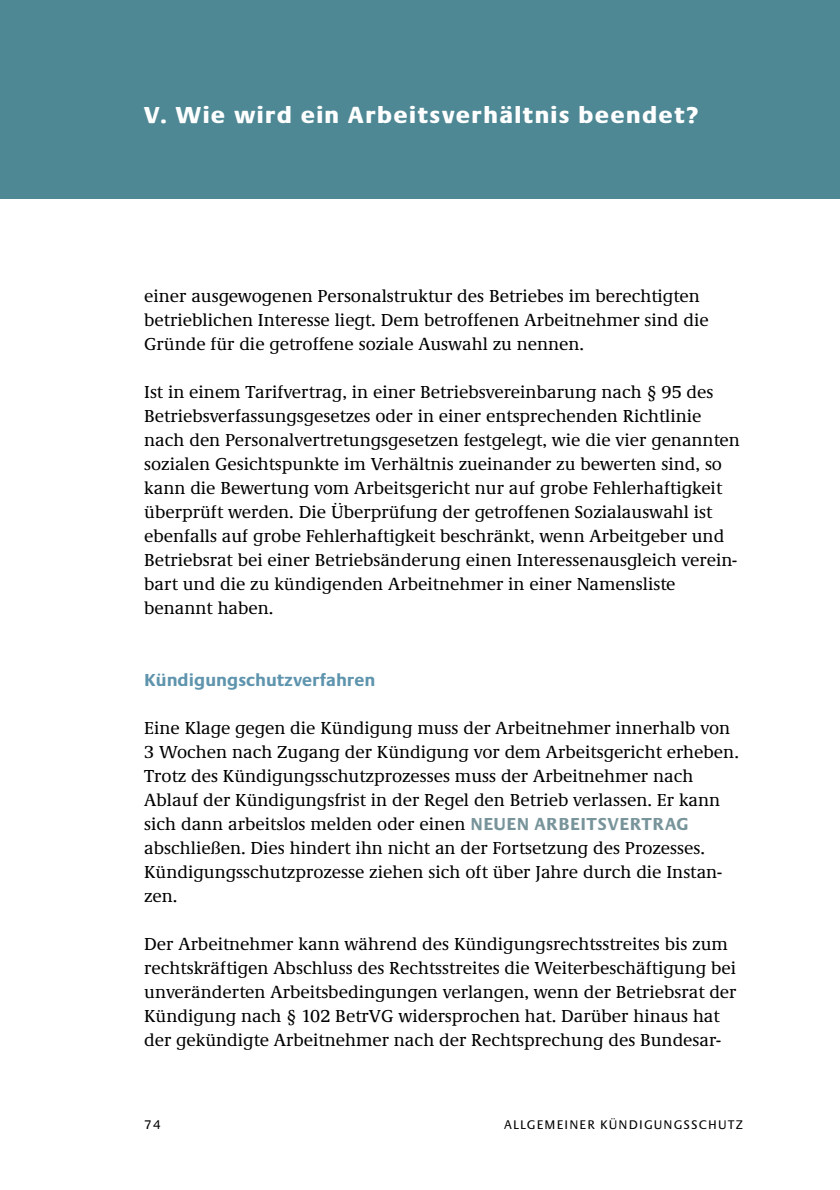
<style>
.page{position:relative;width:840px;height:1190px;background:#fff}
.page>*{position:absolute;margin:0;border:0;box-sizing:border-box;transform-origin:0 0}
.t1{font:800 24px "Praxis EF";letter-spacing:.085em;color:#fff}
.t2{font:500 18px/24px "Demos EF";color:#000}
.t3{font:700 18px "Praxis EF";color:#5e94ad}
.t4{font:13px "Praxis EF";letter-spacing:.09em;color:#000}
.s1{font-family:"Praxis EF";font-weight:700;color:#78949b}
</style>
<div class="page">
<div style="left:0;top:0;width:840px;height:198px;background:#4e8894"></div>
<h1 class="t1" style="left:144px;top:105px;width:555px">V. Wie wird ein Arbeitsverhältnis beendet?</h1>
<p class="t2" style="left:144px;top:284px;width:566px">einer ausgewogenen Personalstruktur des Betriebes im berechtigten betrieblichen Interesse liegt. Dem betroffenen Arbeitnehmer sind die<br>Gründe für die getroffene soziale Auswahl zu nennen.</p>
<p class="t2" style="left:144px;top:380px;width:597px">Ist in einem Tarifvertrag, in einer Betriebsvereinbarung nach § 95 des Betriebsverfassungsgesetzes oder in einer entsprechenden Richtlinie nach den Personalvertretungsgesetzen festgelegt, wie die vier genannten sozialen Gesichtspunkte im Verhältnis zueinander zu bewerten sind, so kann die Bewertung vom Arbeitsgericht nur auf grobe Fehlerhaftigkeit überprüft werden. Die Überprüfung der getroffenen Sozialauswahl ist ebenfalls auf grobe Fehlerhaftigkeit beschränkt, wenn Arbeitgeber und Betriebsrat bei einer Betriebsänderung einen Interessenausgleich verein&shy;bart und die zu kündigenden Arbeitnehmer in einer Namensliste benannt haben.</p>
<p class="t3" style="left:144px;top:673px;width:233px">Kündigungschutzverfahren</p>
<p class="t2" style="left:144px;top:716px;width:596px">Eine Klage gegen die Kündigung muss der Arbeitnehmer innerhalb von 3 Wochen nach Zugang der Kündigung vor dem Arbeitsgericht erheben.<br>Trotz des Kündigungsschutzprozesses muss der Arbeitnehmer nach Ablauf der Kündigungsfrist in der Regel den Betrieb verlassen. Er kann sich dann arbeitslos melden oder einen <span class="s1">NEUEN ARBEITSVERTRAG </span>abschließen. Dies hindert ihn nicht an der Fortsetzung des Prozesses.<br>Kündigungsschutzprozesse ziehen sich oft über Jahre durch die Instan&shy;zen.</p>
<p class="t2" style="left:144px;top:932px;width:594px">Der Arbeitnehmer kann während des Kündigungsrechtsstreites bis zum rechtskräftigen Abschluss des Rechtsstreites die Weiterbeschäftigung bei unveränderten Arbeitsbedingungen verlangen, wenn der Betriebsrat der Kündigung nach § 102 BetrVG widersprochen hat. Darüber hinaus hat der gekündigte Arbeitnehmer nach der Rechtsprechung des Bundesar-</p>
<p class="t4" style="left:144px;top:1120px;width:18px">74</p>
<p class="t4" style="left:504px;top:1120px;width:240px">ALLGEMEINER KÜNDIGUNGSSCHUTZ</p>
</div>
